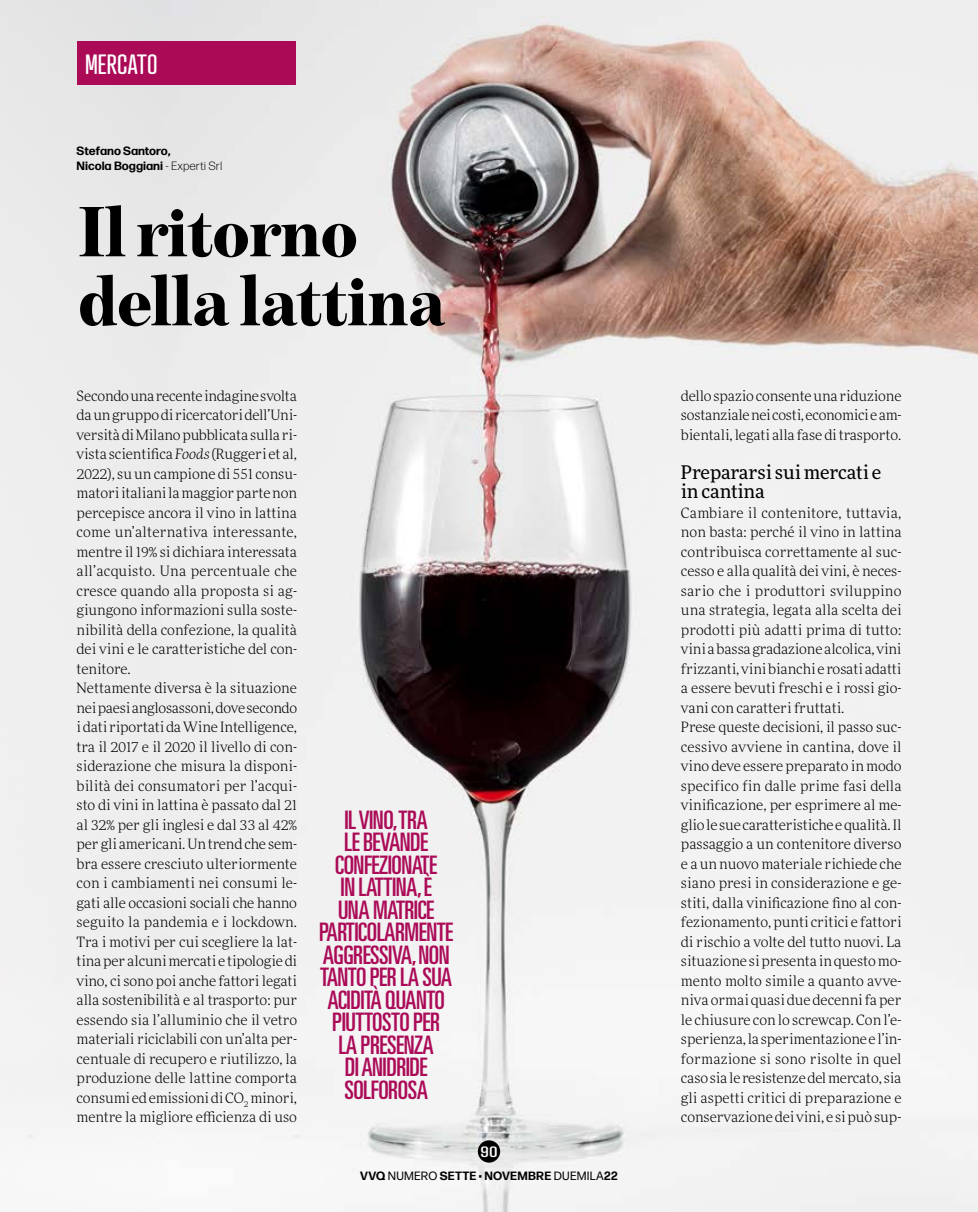
<style>
.page{position:relative;width:978px;height:1212px;background:#fff}
.page>*{position:absolute;margin:0;border:0;box-sizing:border-box;transform-origin:0 0}
.VQ20_Titolo_BentonMo{font:900 72px/69px "Benton Mod Disp";color:#000}
.t1{font:27px "Atrament";letter-spacing:.005em;color:#fff}
.VQ20_civetta{font:ultra-condensed 25.5px/22.5px "Univers LT Std";letter-spacing:-.02em;color:#ab0a57;text-align:center}
.VQ20_Titoletto_infra{font:18.75px/19.5px "More Pro";letter-spacing:-.005em;color:#000}
.t2{font:600 15px "Address Sans Pro";color:#fff}
.VQ20_Testo{font:300 14.25px/19.5px "More Pro";color:#000;text-align:justify}
.VQ20_firma{font:700 12px/15px "Forma DJR Micro";color:#000}
.VQ20_firma-2{font:700 12px "Forma DJR Micro";letter-spacing:.02em;color:#000}
.s1{font-weight:300}
.s2{font-style:italic}
.s3{font-weight:400}
</style>
<div class="page">
<img style="left:163px;top:0;width:815px;height:1212px">
<div style="left:77px;top:41px;width:219px;height:44px;background:#ab0a57"></div>
<div style="left:478px;top:1140px;width:22px;height:22px;background:#000;border-radius:50%"></div>
<h2 class="t1" style="left:85px;top:48px;width:74px">MERCATO</h2>
<p class="VQ20_firma" style="left:77px;top:143px;width:147px">Stefano Santoro,<br>Nicola Boggiani <span class="s1">- Experti Srl</span></p>
<p class="VQ20_Titolo_BentonMo" style="left:78px;top:197px;width:368px">Il ritorno della lattina</p>
<p class="VQ20_Testo" style="left:77px;top:385px;width:222px">Secondo una recente indagine svolta da un gruppo di ricercatori dell’Uni&shy;versità di Milano pubblicata sulla ri&shy;vista scientifica <span class="s2">Foods</span> (Ruggeri et al, 2022), su un campione di 551 consu&shy;matori italiani la maggior parte non percepisce ancora il vino in lattina come un’alternativa interessante, mentre il 19% si dichiara interessata all’acquisto. Una percentuale che cresce quando alla proposta si ag&shy;giungono informazioni sulla soste&shy;nibilità della confezione, la qualità dei vini e le caratteristiche del con&shy;tenitore.</p>
<p class="VQ20_Testo" style="left:77px;top:678px;width:222px">Nettamente diversa è la situazione nei paesi anglosassoni, dove secondo i dati riportati da Wine Intelligence, tra il 2017 e il 2020 il livello di con&shy;siderazione che misura la disponi&shy;bilità dei consumatori per l’acqui&shy;sto di vini in lattina è passato dal 21 al 32% per gli inglesi e dal 33 al 42% per gli americani. Un trend che sem&shy;bra essere cresciuto ulteriormente con i cambiamenti nei consumi le&shy;gati alle occasioni sociali che hanno seguito la pandemia e i lockdown.<br>Tra i motivi per cui scegliere la lat&shy;tina per alcuni mercati e tipologie di vino, ci sono poi anche fattori legati alla sostenibilità e al trasporto: pur essendo sia l’alluminio che il vetro materiali riciclabili con un’alta per&shy;centuale di recupero e riutilizzo, la produzione delle lattine comporta consumi ed emissioni di CO<sub>2</sub> minori, mentre la migliore efficienza di uso</p>
<p class="VQ20_civetta" style="left:319px;top:808px;width:136px">IL VINO,TRA<br>LE BEVANDE<br>CONFEZIONATE<br>IN LATTINA, È<br>UNA MATRICE<br>PARTICOLARMENTE<br>AGGRESSIVA, NON<br>TANTO PER LA SUA<br>ACIDITÀ QUANTO<br>PIUTTOSTO PER<br>LA PRESENZA<br>DI ANIDRIDE<br>SOLFOROSA</p>
<p class="t2" style="left:480px;top:1143px;width:19px">90</p>
<p class="VQ20_firma-2" style="left:360px;top:1168px;width:259px">VVQ <span class="s3">NUMERO</span> sette <span class="s3">•</span> novembre <span class="s3">DUEMILA</span>22</p>
<p class="VQ20_Testo" style="left:681px;top:385px;width:222px">dello spazio consente una riduzione sostanziale nei costi, economici e am&shy;bientali, legati alla fase di trasporto.</p>
<p class="VQ20_Titoletto_infra" style="left:681px;top:461px;width:202px">Prepararsi sui mercati e in cantina</p>
<p class="VQ20_Testo" style="left:681px;top:502px;width:222px">Cambiare il contenitore, tuttavia, non basta: perché il vino in lattina contribuisca correttamente al suc&shy;cesso e alla qualità dei vini, è neces&shy;sario che i produttori sviluppino una strategia, legata alla scelta dei prodotti più adatti prima di tutto: vini a bassa gradazione alcolica, vini frizzanti, vini bianchi e rosati adatti a essere bevuti freschi e i rossi gio&shy;vani con caratteri fruttati.</p>
<p class="VQ20_Testo" style="left:681px;top:717px;width:222px">Prese queste decisioni, il passo suc&shy;cessivo avviene in cantina, dove il vino deve essere preparato in modo specifico fin dalle prime fasi della vinificazione, per esprimere al me&shy;glio le sue caratteristiche e qualità. Il passaggio a un contenitore diverso e a un nuovo materiale richiede che siano presi in considerazione e ge&shy;stiti, dalla vinificazione fino al con&shy;fezionamento, punti critici e fattori di rischio a volte del tutto nuovi. La situazione si presenta in questo mo&shy;mento molto simile a quanto avve&shy;niva ormai quasi due decenni fa per le chiusure con lo screwcap. Con l’e&shy;sperienza, la sperimentazione e l’in&shy;formazione si sono risolte in quel caso sia le resistenze del mercato, sia gli aspetti critici di preparazione e conservazione dei vini, e si può sup-</p>
</div>
